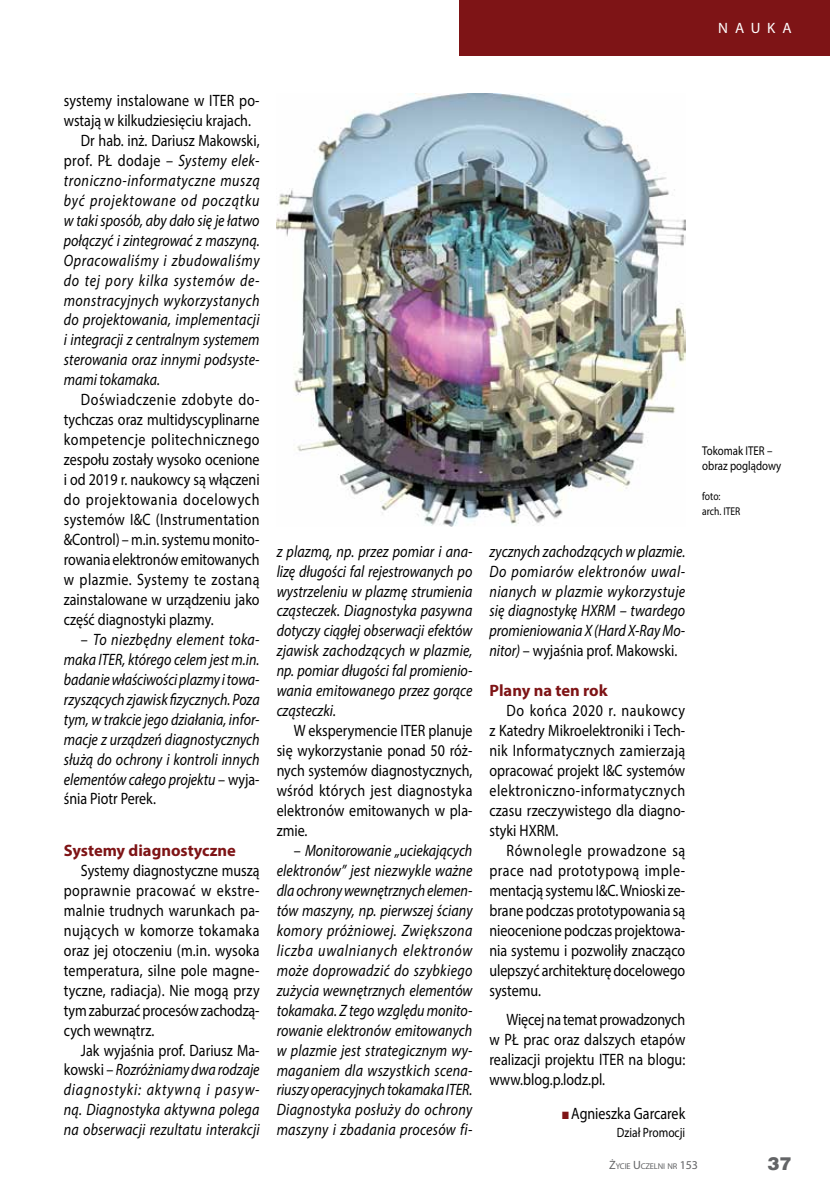
<style>
.page{position:relative;width:830px;height:1191px;background:#fff}
.page>*{position:absolute;margin:0;border:0;box-sizing:border-box;transform-origin:0 0}
.t1{font:900 18px "Switzerland";color:#636466}
.t2{font:italic 16.5px/20px "Myriad Pro";letter-spacing:.01em;color:#000;text-align:justify;scale:.85 1}
.t3{font:16.5px/20px "Myriad Pro";color:#000;text-align:justify;scale:.85 1}
.t4{font:italic 16.5px "Myriad Pro";letter-spacing:.04em;color:#000;scale:.85 1}
.t5{font:700 16.5px "Myriad Pro";color:#7e1416}
.t6{font:italic 16.5px "Myriad Pro";letter-spacing:.03em;color:#000;scale:.85 1}
.t7{font:16.5px "Myriad Pro";letter-spacing:.03em;color:#000;scale:.85 1}
.t8{font:italic 16.5px "Myriad Pro";letter-spacing:.055em;color:#000;scale:.85 1}
.t9{font:italic 16.5px "Myriad Pro";letter-spacing:.05em;color:#000;scale:.85 1}
.t10{font:15px "Myriad Pro";letter-spacing:.46em;color:#fff}
.t11{font:13.5px "Myriad Pro";color:#000;scale:.85 1}
.t12{font:12.75px/15px "Myriad Pro";color:#000;scale:.85 1}
.t13{font:11.25px/15px "Myriad Pro";color:#000;scale:.85 1}
.t14{font:8.4px "Myriad Pro";letter-spacing:-.015em;color:#636466}
.s1{font-style:italic}
.s2{font-style:normal}
.s3{font-family:"Dixieland Normal";font-size:10.5px;color:#7e1416}
.s4{font-size:12px}
</style>
<div class="page">
<div style="left:459px;top:0;width:370px;height:55px;background:#7e1416"></div>
<img style="left:276px;top:94px;width:409px;height:432px">
<p class="t10" style="left:717px;top:18px;width:75px">NAUKA</p>
<p class="t3" style="left:64px;top:90px;width:232px">systemy instalowane w ITER po-</p>
<p class="t3" style="left:64px;top:110px;width:221px">wstają w kilkudziesięciu krajach.</p>
<p class="t3" style="left:81px;top:130px;width:212px">Dr hab. inż. Dariusz Makowski,</p>
<p class="t7" style="left:64px;top:150px;width:232px">prof. PŁ dodaje – <span class="s1">Systemy elek-</span></p>
<p class="t4" style="left:64px;top:170px;width:232px">troniczno-informatyczne muszą</p>
<p class="t8" style="left:64px;top:190px;width:232px">być projektowane od początku</p>
<p class="t2" style="left:64px;top:210px;width:232px">w taki sposób, aby dało się je łatwo</p>
<p class="t2" style="left:64px;top:230px;width:232px">połączyć i zintegrować z maszyną.</p>
<p class="t4" style="left:64px;top:250px;width:232px">Opracowaliśmy i zbudowaliśmy</p>
<p class="t9" style="left:64px;top:270px;width:232px">do tej pory kilka systemów de-</p>
<p class="t6" style="left:64px;top:290px;width:231px">monstracyjnych wykorzystanych</p>
<p class="t2" style="left:64px;top:310px;width:231px">do projektowania, implementacji</p>
<p class="t2" style="left:64px;top:330px;width:232px">i integracji z centralnym systemem</p>
<p class="t2" style="left:64px;top:349px;width:232px">sterowania oraz innymi podsyste-</p>
<p class="t2" style="left:64px;top:369px;width:115px">mami tokamaka.</p>
<p class="t3" style="left:64px;top:389px;width:232px;text-indent:17px">Doświadczenie zdobyte do&shy;tychczas oraz multidyscyplinarne kompetencje politechnicznego zespołu zostały wysoko ocenione i od 2019 r. naukowcy są włączeni do projektowania docelowych systemów I&amp;C (Instrumentation &amp;Control) – m.in. systemu monito&shy;rowania elektronów emitowanych w plazmie. Systemy te zostaną zainstalowane w urządzeniu jako część diagnostyki plazmy.</p>
<p class="t2" style="left:64px;top:629px;width:232px;text-indent:17px"><span class="s2">–</span> To niezbędny element toka&shy;maka ITER, którego celem jest m.in. badanie właściwości plazmy i towa&shy;rzyszących zjawisk fizycznych. Poza tym, w trakcie jego działania, infor&shy;macje z urządzeń diagnostycznych służą do ochrony i kontroli innych elementów całego projektu <span class="s2">– wyja&shy;śnia Piotr Perek.</span></p>
<p class="t5" style="left:64px;top:839px;width:173px">Systemy diagnostyczne</p>
<p class="t3" style="left:64px;top:860px;width:232px;text-indent:17px">Systemy diagnostyczne muszą poprawnie pracować w ekstre&shy;malnie trudnych warunkach pa&shy;nujących w komorze tokamaka oraz jej otoczeniu (m.in. wysoka temperatura, silne pole magne&shy;tyczne, radiacja). Nie mogą przy tym zaburzać procesów zachodzą&shy;cych wewnątrz.</p>
<p class="t2" style="left:64px;top:1039px;width:232px;text-indent:17px"><span class="s2">Jak wyjaśnia prof. Dariusz Ma&shy;kowski –</span> Rozróżniamy dwa rodzaje diagnostyki: aktywną i pasyw&shy;ną. Diagnostyka aktywna polega na obserwacji rezultatu interakcji</p>
<p class="t2" style="left:276px;top:541px;width:232px">z plazmą, np. przez pomiar i ana&shy;lizę długości fal rejestrowanych po wystrzeleniu w plazmę strumienia cząsteczek. Diagnostyka pasywna dotyczy ciągłej obserwacji efektów zjawisk zachodzących w plazmie, np. pomiar długości fal promienio&shy;wania emitowanego przez gorące cząsteczki.</p>
<p class="t3" style="left:276px;top:720px;width:232px;text-indent:17px">W eksperymencie ITER planuje się wykorzystanie ponad 50 róż&shy;nych systemów diagnostycznych, wśród których jest diagnostyka elektronów emitowanych w pla&shy;zmie.</p>
<p class="t2" style="left:276px;top:840px;width:232px;text-indent:17px"><span class="s2">–</span> Monitorowanie „uciekających elektronów” jest niezwykle ważne dla ochrony wewnętrznych elemen&shy;tów maszyny, np. pierwszej ściany komory próżniowej. Zwiększona liczba uwalnianych elektronów może doprowadzić do szybkiego zużycia wewnętrznych elementów tokamaka. Z tego względu monito&shy;rowanie elektronów emitowanych w plazmie jest strategicznym wy&shy;maganiem dla wszystkich scena&shy;riuszy operacyjnych tokamaka ITER.<br>Diagnostyka posłuży do ochrony maszyny i zbadania procesów fi-</p>
<p class="t2" style="left:489px;top:541px;width:232px">zycznych zachodzących w plazmie.<br>Do pomiarów elektronów uwal&shy;nianych w plazmie wykorzystuje się diagnostykę HXRM – twardego promieniowania X (Hard X-Ray Mo&shy;nitor) <span class="s2">– wyjaśnia prof. Makowski.</span></p>
<p class="t5" style="left:489px;top:680px;width:120px">Plany na ten rok</p>
<p class="t3" style="left:489px;top:700px;width:232px;text-indent:17px">Do końca 2020 r. naukowcy z Katedry Mikroelektroniki i Tech&shy;nik Informatycznych zamierzają opracować projekt I&amp;C systemów elektroniczno-informatycznych czasu rzeczywistego dla diagno&shy;styki HXRM.</p>
<p class="t3" style="left:489px;top:840px;width:232px;text-indent:17px">Równolegle prowadzone są prace nad prototypową imple&shy;mentacją systemu I&amp;C. Wnioski ze&shy;brane podczas prototypowania są nieocenione podczas projektowa&shy;nia systemu i pozwoliły znacząco ulepszyć architekturę docelowego systemu.</p>
<p class="t3" style="left:489px;top:1009px;width:232px;text-indent:17px">Więcej na temat prowadzonych w PŁ prac oraz dalszych etapów realizacji projektu ITER na blogu: www.blog.p.lodz.pl.</p>
<p class="t3" style="left:561px;top:1103px;width:146px"><span class="s3">n</span> Agnieszka Garcarek</p>
<p class="t11" style="left:616px;top:1123px;width:82px">Dział Promocji</p>
<p class="t12" style="left:702px;top:443px;width:94px">Tokomak ITER – obraz poglądowy</p>
<p class="t13" style="left:702px;top:489px;width:46px">foto: arch. ITER</p>
<p class="t14" style="left:609px;top:1161px;width:90px"><span class="s4">Ż</span>YCIE <span class="s4">U</span>CZELNI NR <span class="s4">153</span></p>
<p class="t1" style="left:767px;top:1152px;width:26px">37</p>
</div>
